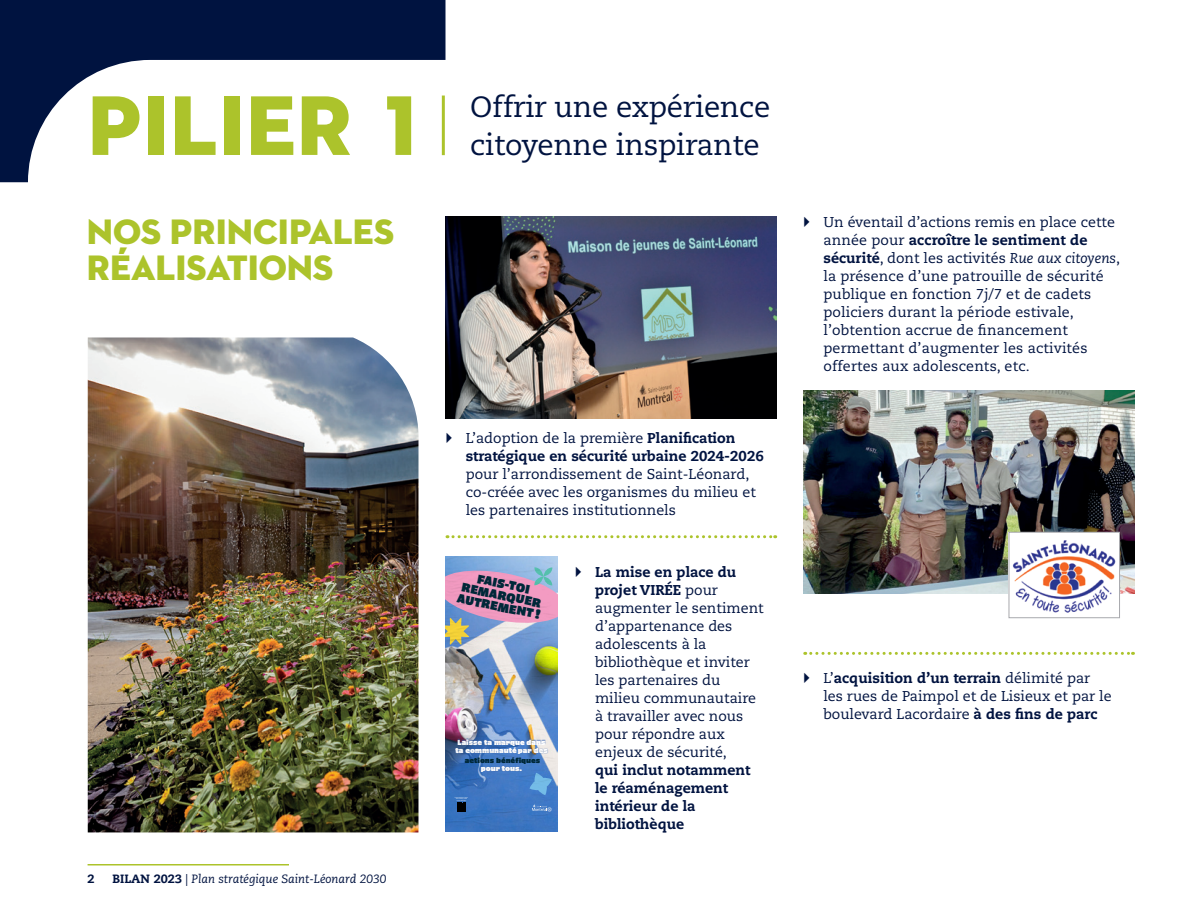
<style>
.page{position:relative;width:1188px;height:918px;background:#fff}
.page>*{position:absolute;margin:0;border:0;box-sizing:border-box;transform-origin:0 0}
.Texte_courant_12pt{font:86.1px "Neutraface 2 Display Titling";letter-spacing:.01em;color:#acc32b}
.Texte_courant{font:36px/36px "Neutraface 2 Display Titling";letter-spacing:-.005em;color:#acc32b}
.Texte_courant_12pt-2{font:29.25px/37.8px "Caecilia LT Pro 55 Roman";letter-spacing:-.01em;color:#001340}
.Texte_description_realisation{font:14.25px/18px "Caecilia LT Pro 55 Roman";letter-spacing:.005em;color:#001340}
.Texte_description_realisation_Sans_Filet{font:14.25px/18px "Caecilia LT Pro 55 Roman";color:#001340}
.Texte_courant-2{font:italic 12px "Caecilia LT Pro 56";color:#001340}
.Texte_courant-3{font:800 12px "Caecilia LT Pro 85";color:#001340}
.t1{font:11.55px/11.6px "Dunkel Sans Expandedv 0.7";color:#00293a;text-align:center}
.t2{font:6.6px/8.7px "Dunkel Sans Expandedv 0.7";letter-spacing:-.005em;color:#fff;text-align:center}
.t3{font:6.6px "Dunkel Sans Expandedv 0.7";letter-spacing:-.005em;color:#00293a}
.s1{font-family:"Caecilia LT Pro 85";font-weight:800;font-style:normal}
.s2{font-family:"Caecilia LT Pro 85";font-weight:800}
.s3{font-family:"Caecilia LT Pro 56";font-style:italic}
</style>
<div class="page">
<hr style="left:88px;top:864px;width:201px;height:2px;background:#acc32b">
<svg style="left:447px;top:535px;width:329px;height:3px"></svg>
<img style="left:446px;top:216px;width:330px;height:202px">
<img style="left:446px;top:556px;width:112px;height:276px">
<svg style="left:532px;top:804px;width:20px;height:8px"></svg>
<svg style="left:457px;top:803px;width:10px;height:9px"></svg>
<div style="left:454px;top:738px;width:95px;height:35px;background:#4e75ba;opacity:.75"></div>
<svg style="left:529px;top:773px;width:23px;height:22px"></svg>
<svg style="left:446px;top:567px;width:112px;height:78px;background:#c4a4c4"></svg>
<img style="left:88px;top:338px;width:330px;height:494px">
<svg style="left:0;top:0;width:446px;height:182px"></svg>
<svg style="left:805px;top:652px;width:328px;height:3px"></svg>
<img style="left:803px;top:391px;width:331px;height:202px">
<img style="left:1011px;top:534px;width:107px;height:79px">
<div style="left:1009px;top:532px;width:111px;height:86px;border:1px solid #a8a9ad"></div>
<p class="Texte_courant_12pt" style="left:88px;top:72px;width:331px">PILIER 1</p>
<p class="Texte_courant_12pt-2" style="left:470px;top:87px;width:302px">Offrir une expérience citoyenne inspirante</p>
<p class="Texte_courant" style="left:87px;top:214px;width:309px">NOS PRINCIPALES<br>RÉALISATIONS</p>
<p class="Texte_courant-3" style="left:88px;top:871px;width:9px">2</p>
<p class="Texte_courant-2" style="left:112px;top:871px;width:275px"><span class="s1">BILAN 2023</span> | Plan stratégique Saint-Léonard 2030</p>
<p class="Texte_description_realisation" style="left:466px;top:429px;width:299px">L’adoption de la première <span class="s2">Planification stratégique en sécurité urbaine 2024-2026 </span>pour l’arrondissement de Saint-Léonard, co-créée avec les organismes du milieu et les partenaires institutionnels</p>
<p class="t1" style="left:463px;top:570px;width:86px;rotate:11deg">FAIS-TOI<br>REMARQUER<br>AUTREMENT!</p>
<p class="t2" style="left:455px;top:738px;width:94px">Laisse ta marque dans ta communauté par des</p>
<p class="t2" style="left:481px;top:764px;width:43px">pour tous.</p>
<p class="t3" style="left:465px;top:756px;width:77px">actions bénéfiques</p>
<p class="Texte_description_realisation_Sans_Filet" style="left:595px;top:562px;width:170px"><span class="s2">La mise en place du projet VIRÉE</span> pour augmenter le sentiment d’appartenance des adolescents à la bibliothèque et inviter les partenaires du milieu communautaire à travailler avec nous pour répondre aux enjeux de sécurité,<br><span class="s2">qui inclut notamment le réaménagement intérieur de la bibliothèque</span></p>
<p class="Texte_description_realisation" style="left:823px;top:213px;width:298px">Un éventail d’actions remis en place cette année pour <span class="s2">accroître le sentiment de sécurité</span>, dont les activités <span class="s3">Rue aux citoyens</span>, la présence d’une patrouille de sécurité publique en fonction 7j/7 et de cadets policiers durant la période estivale, l’obtention accrue de financement permettant d’augmenter les activités offertes aux adolescents, etc.</p>
<p class="Texte_description_realisation_Sans_Filet" style="left:824px;top:669px;width:290px">L’<span class="s2">acquisition d’un terrain</span> délimité par les rues de Paimpol et de Lisieux et par le boulevard Lacordaire <span class="s2">à des fins de parc</span></p>
</div>
